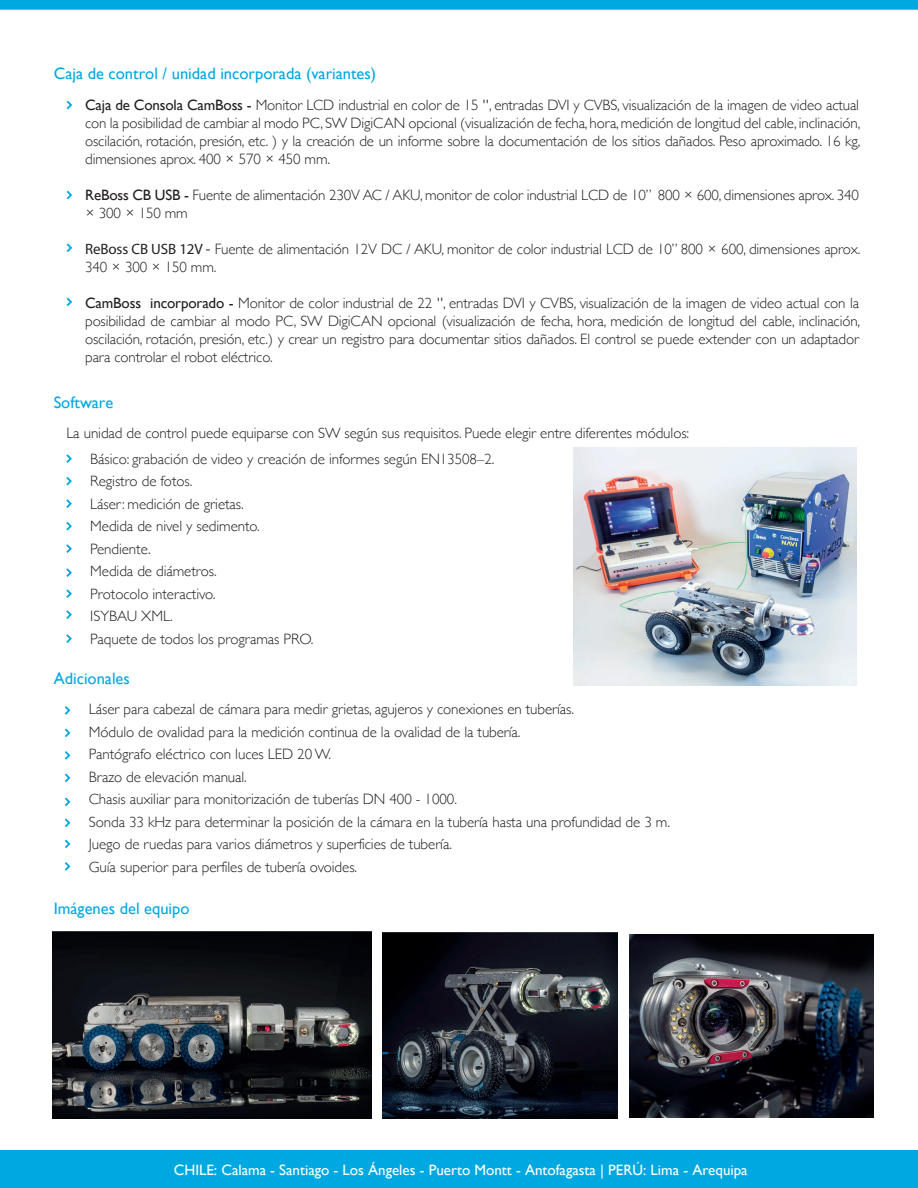
<style>
.page{position:relative;width:918px;height:1188px;background:#fff}
.page>*{position:absolute;margin:0;border:0;box-sizing:border-box;transform-origin:0 0}
.t1{font:16.5px "Gill Sans";color:#00a8e2}
.t2{font:300 15px/22.5px "Gill Sans";letter-spacing:-.005em;color:#231f20}
.t3{font:15px "Gill Sans";color:#fff}
.s1{font-weight:400}
.s2{font-family:"Myriad Pro";font-weight:400}
</style>
<div class="page">
<svg style="left:0;top:0;width:918px;height:10px;background:#07aae2"></svg>
<div style="left:0;top:1150px;width:918px;height:38px;background:#00a8e2"></div>
<svg style="left:66px;top:454px;width:6px;height:9px"></svg>
<svg style="left:66px;top:477px;width:6px;height:9px"></svg>
<svg style="left:66px;top:499px;width:6px;height:9px"></svg>
<svg style="left:66px;top:522px;width:6px;height:9px"></svg>
<svg style="left:66px;top:544px;width:6px;height:9px"></svg>
<svg style="left:66px;top:568px;width:6px;height:9px"></svg>
<svg style="left:66px;top:589px;width:6px;height:9px"></svg>
<svg style="left:65px;top:706px;width:5px;height:9px"></svg>
<svg style="left:65px;top:729px;width:5px;height:8px"></svg>
<svg style="left:65px;top:751px;width:5px;height:9px"></svg>
<svg style="left:65px;top:774px;width:5px;height:8px"></svg>
<svg style="left:65px;top:798px;width:5px;height:8px"></svg>
<svg style="left:65px;top:819px;width:5px;height:8px"></svg>
<svg style="left:65px;top:840px;width:5px;height:8px"></svg>
<svg style="left:65px;top:862px;width:5px;height:9px"></svg>
<svg style="left:66px;top:610px;width:6px;height:9px"></svg>
<svg style="left:66px;top:634px;width:6px;height:9px"></svg>
<svg style="left:67px;top:101px;width:5px;height:8px"></svg>
<svg style="left:67px;top:191px;width:5px;height:8px"></svg>
<svg style="left:67px;top:243px;width:5px;height:9px"></svg>
<svg style="left:67px;top:298px;width:5px;height:8px"></svg>
<img style="left:573px;top:448px;width:283px;height:237px">
<img style="left:53px;top:932px;width:319px;height:187px">
<img style="left:383px;top:932px;width:235px;height:186px">
<img style="left:629px;top:934px;width:244px;height:183px">
<p class="t1" style="left:54px;top:64px;width:324px">Caja de control / unidad incorporada (variantes)</p>
<p class="t2" style="left:85px;top:95px;width:777px;line-height:18px;text-align:justify"><span class="s1">Caja de Consola CamBoss -</span> Monitor LCD industrial en color de 15 '', entradas DVI y CVBS, visualización de la imagen de video actual con la posibilidad de cambiar al modo PC, SW DigiCAN opcional (visualización de fecha, hora, medición de longitud del cable, inclinación, oscilación, rotación, presión, etc. ) y la creación de un informe sobre la documentación de los sitios dañados. Peso aproximado. 16 kg, dimensiones aprox. 400 × 570 × 450 mm.</p>
<p class="t2" style="left:85px;top:185px;width:775px;line-height:18px"><span class="s1">ReBoss CB USB -</span> Fuente de alimentación 230V AC / AKU, monitor de color industrial LCD de 10” 800 × 600, dimensiones aprox. 340 × 300 × 150 mm</p>
<p class="t2" style="left:85px;top:239px;width:777px;line-height:18px"><span class="s2">ReBoss CB USB 12V -</span> Fuente de alimentación 12V DC / AKU, monitor de color industrial LCD de 10” 800 × 600, dimensiones aprox.<br>340 × 300 × 150 mm.</p>
<p class="t2" style="left:85px;top:293px;width:777px;line-height:18px;text-align:justify"><span class="s1">CamBoss incorporado -</span> Monitor de color industrial de 22 '', entradas DVI y CVBS, visualización de la imagen de video actual con la posibilidad de cambiar al modo PC, SW DigiCAN opcional (visualización de fecha, hora, medición de longitud del cable, inclinación, oscilación, rotación, presión, etc.) y crear un registro para documentar sitios dañados. El control se puede extender con un adaptador para controlar el robot eléctrico.</p>
<p class="t1" style="left:54px;top:393px;width:61px">Software</p>
<p class="t2" style="left:66px;top:421px;width:624px">La unidad de control puede equiparse con SW según sus requisitos. Puede elegir entre diferentes módulos:</p>
<p class="t2" style="left:90px;top:447px;width:406px">Básico: grabación de video y creación de informes según EN13508–2.<br>Registro de fotos.<br>Láser: medición de grietas.<br>Medida de nivel y sedimento.<br>Pendiente.<br>Medida de diámetros.<br>Protocolo interactivo.<br>ISYBAU XML.<br>Paquete de todos los programas PRO.</p>
<p class="t1" style="left:54px;top:669px;width:78px">Adicionales</p>
<p class="t2" style="left:89px;top:697px;width:583px">Láser para cabezal de cámara para medir grietas, agujeros y conexiones en tuberías.<br>Módulo de ovalidad para la medición continua de la ovalidad de la tubería.<br>Pantógrafo eléctrico con luces LED 20 W.<br>Brazo de elevación manual.<br>Chasis auxiliar para monitorización de tuberías DN 400 - 1000.<br>Sonda 33 kHz para determinar la posición de la cámara en la tubería hasta una profundidad de 3 m.<br>Juego de ruedas para varios diámetros y superficies de tubería.<br>Guía superior para perfiles de tubería ovoides.</p>
<p class="t1" style="left:54px;top:899px;width:137px">Imágenes del equipo</p>
<p class="t3" style="left:174px;top:1162px;width:575px">CHILE: Calama - Santiago - Los Ángeles - Puerto Montt - Antofagasta | PERÚ: Lima - Arequipa</p>
</div>
